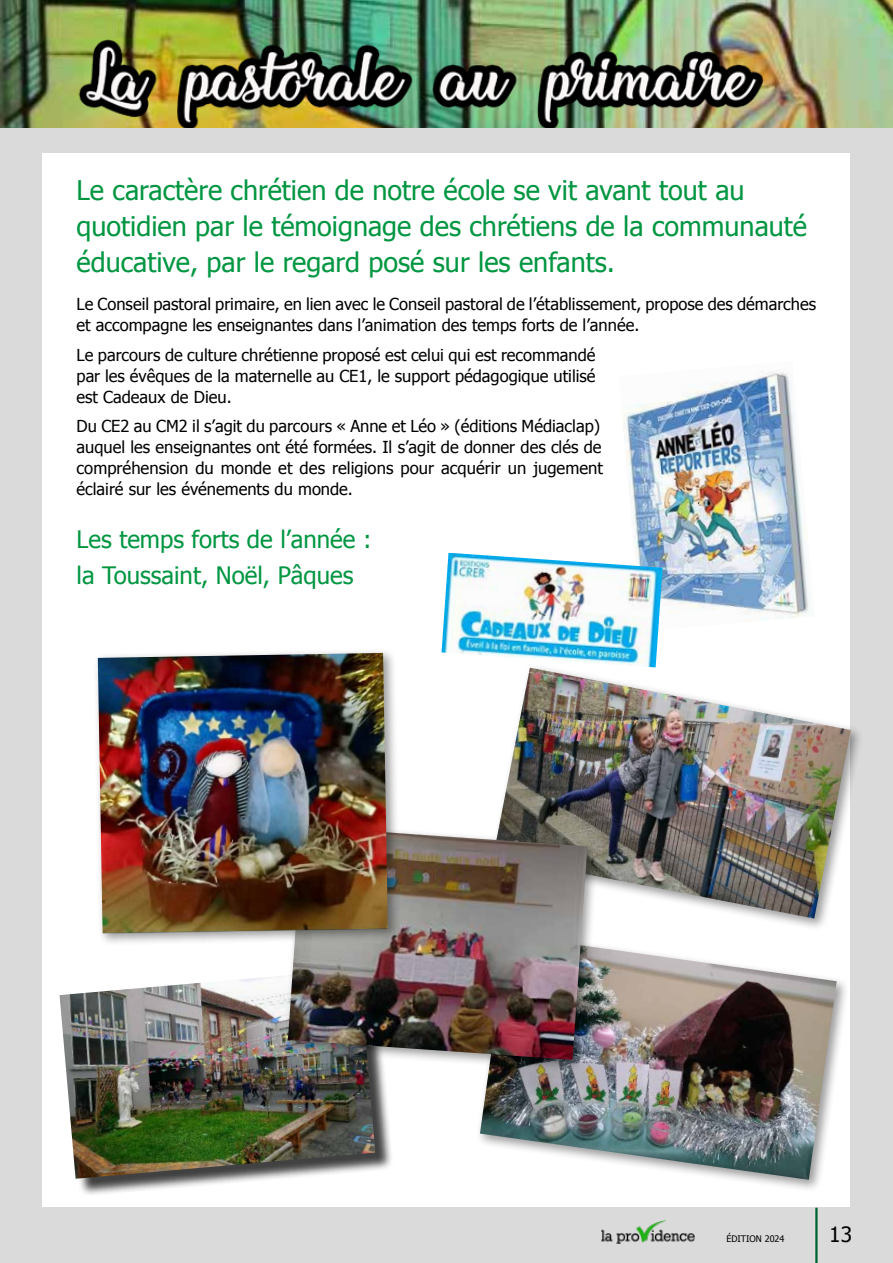
<style>
.page{position:relative;width:893px;height:1263px;background:#fff}
.page>*{position:absolute;margin:0;border:0;box-sizing:border-box;transform-origin:0 0}
.t1{font:27px/36px "Tahoma";color:#009641}
.t2{font:24px/36px "Tahoma";color:#009641}
.t3{font:21px "Tahoma";color:#000}
.t4{font:16.5px/21px "Tahoma";color:#000}
.t5{font:9px "Tahoma";color:#000}
</style>
<div class="page">
<div style="left:0;top:128px;width:893px;height:1080px;background:#dadada"></div>
<div style="left:43px;top:153px;width:807px;height:1091px;background:#fff"></div>
<div style="left:0;top:1208px;width:893px;height:55px;background:#dadada"></div>
<hr style="left:815px;top:1208px;width:3px;height:55px;background:#006130">
<img style="left:601px;top:1220px;width:94px;height:24px">
<div style="left:62px;top:972px;width:331px;height:225px;background:#000;opacity:.75"></div>
<img style="left:60px;top:972px;width:315px;height:207px">
<div style="left:476px;top:931px;width:373px;height:262px;background:#000;opacity:.4"></div>
<img style="left:480px;top:935px;width:357px;height:245px">
<img style="left:622px;top:371px;width:187px;height:251px">
<div style="left:489px;top:663px;width:374px;height:268px;background:#000;opacity:.4"></div>
<img style="left:493px;top:668px;width:358px;height:250px">
<div style="left:284px;top:822px;width:316px;height:251px;background:#000;opacity:.4"></div>
<img style="left:288px;top:826px;width:299px;height:234px">
<img style="left:0;top:0;width:893px;height:128px">
<img style="left:30px;top:0;width:853px;height:128px">
<img style="left:441px;top:553px;width:222px;height:114px">
<div style="left:93px;top:648px;width:308px;height:299px;background:#000;opacity:.4"></div>
<img style="left:98px;top:653px;width:290px;height:281px">
<h1 class="t1" style="left:77px;top:171px;width:732px">Le caractère chrétien de notre école se vit avant tout au quotidien par le témoignage des chrétiens de la communauté éducative, par le regard posé sur les enfants.</h1>
<p class="t4" style="left:77px;top:293px;width:741px">Le Conseil pastoral primaire, en lien avec le Conseil pastoral de l’établissement, propose des démarches et accompagne les enseignantes dans l’animation des temps forts de l’année.</p>
<p class="t4" style="left:77px;top:344px;width:521px;text-align:justify">Le parcours de culture chrétienne proposé est celui qui est recommandé par les évêques de la maternelle au CE1, le support pédagogique utilisé est Cadeaux de Dieu.</p>
<p class="t4" style="left:77px;top:415px;width:528px">Du CE2 au CM2 il s’agit du parcours « Anne et Léo » (éditions Médiaclap) auquel les enseignantes ont été formées. Il s’agit de donner des clés de compréhension du monde et des religions pour acquérir un jugement éclairé sur les événements du monde.</p>
<h2 class="t2" style="left:77px;top:520px;width:296px">Les temps forts de l’année : la Toussaint, Noël, Pâques</h2>
<p class="t5" style="left:726px;top:1232px;width:59px">ÉDITION 2024</p>
<p class="t3" style="left:829px;top:1220px;width:24px">13</p>
</div>
